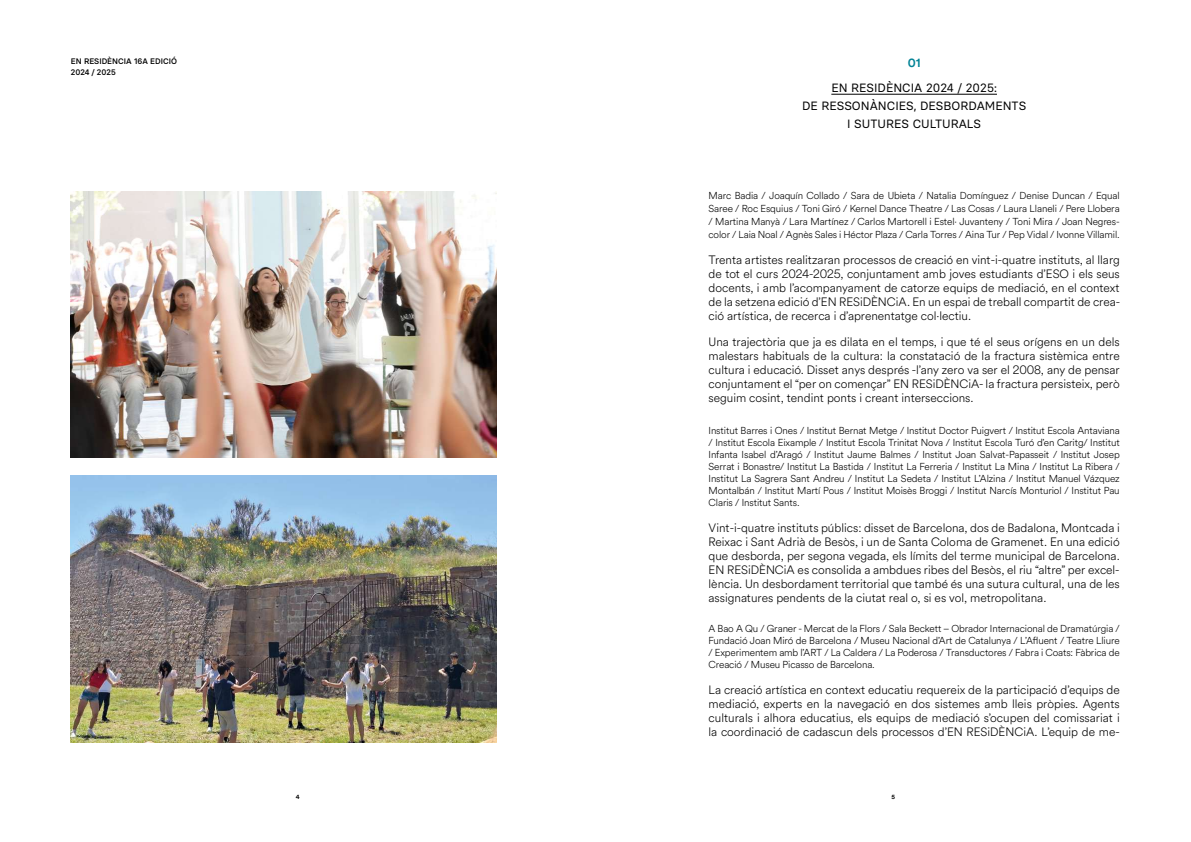
<style>
.page{position:relative;width:1191px;height:842px;background:#fff}
.page>*{position:absolute;margin:0;border:0;box-sizing:border-box;transform-origin:0 0}
.t1{font:500 13px "Circular";color:#008295}
.t2{font:300 12px/14px "Circular Air";color:#000;text-align:justify}
.t3{font:12px/18px "Basier Square";color:#000;text-align:center}
.t4{font:300 10px/12px "Circular Air";letter-spacing:-.01em;color:#000;text-align:justify}
.t5{font:500 8px/11px "Basier Square";color:#000}
.t6{font:500 6.5px "Circular";color:#000}
</style>
<div class="page">
<img style="left:71px;top:191px;width:425px;height:267px">
<img style="left:71px;top:475px;width:425px;height:267px">
<hr style="left:831px;top:94px;width:166px;height:1px;background:#000">
<p class="t5" style="left:71px;top:56px;width:108px">EN RESIDÈNCIA 16A EDICIÓ<br>2024 / 2025</p>
<p class="t1" style="left:907px;top:54px;width:14px">01</p>
<p class="t3" style="left:802px;top:79px;width:226px">EN RESIDÈNCIA 2024 / 2025:<br>DE RESSONÀNCIES, DESBORDAMENTS<br>I SUTURES CULTURALS</p>
<p class="t4" style="left:708px;top:189px;width:413px;line-height:13px">Marc Badia / Joaquín Collado / Sara de Ubieta / Natalia Domínguez / Denise Duncan / Equal Saree / Roc Esquius / Toni Giró / Kernel Dance Theatre / Las Cosas / Laura Llaneli / Pere Llobera / Martina Manyà / Lara Martínez / Carlos Martorell i Estel· Juvanteny / Toni Mira / Joan Negres&shy;color / Laia Noal / Agnès Sales i Héctor Plaza / Carla Torres / Aina Tur / Pep Vidal / Ivonne Villamil.</p>
<p class="t2" style="left:708px;top:253px;width:413px">Trenta artistes realitzaran processos de creació en vint-i-quatre instituts, al llarg de tot el curs 2024-2025, conjuntament amb joves estudiants d’ESO i els seus docents, i amb l’acompanyament de catorze equips de mediació, en el context de la setzena edició d’EN RESiDÈNCiA. En un espai de treball compartit de crea&shy;ció artística, de recerca i d’aprenentatge col·lectiu.</p>
<p class="t2" style="left:708px;top:335px;width:413px">Una trajectòria que ja es dilata en el temps, i que té el seus orígens en un dels malestars habituals de la cultura: la constatació de la fractura sistèmica entre cultura i educació. Disset anys després -l’any zero va ser el 2008, any de pensar conjuntament el “per on començar” EN RESiDÈNCiA- la fractura persisteix, però seguim cosint, tendint ponts i creant interseccions.</p>
<p class="t4" style="left:708px;top:424px;width:413px">Institut Barres i Ones / Institut Bernat Metge / Institut Doctor Puigvert / Institut Escola Antaviana / Institut Escola Eixample / Institut Escola Trinitat Nova / Institut Escola Turó d’en Caritg/ Institut Infanta Isabel d’Aragó / Institut Jaume Balmes / Institut Joan Salvat-Papasseit / Institut Josep Serrat i Bonastre/ Institut La Bastida / Institut La Ferreria / Institut La Mina / Institut La Ribera / Institut La Sagrera Sant Andreu / Institut La Sedeta / Institut L’Alzina / Institut Manuel Vázquez Montalbán / Institut Martí Pous / Institut Moisès Broggi / Institut Narcís Monturiol / Institut Pau Claris / Institut Sants.</p>
<p class="t2" style="left:708px;top:521px;width:413px">Vint-i-quatre instituts públics: disset de Barcelona, dos de Badalona, Montcada i Reixac i Sant Adrià de Besòs, i un de Santa Coloma de Gramenet. En una edició que desborda, per segona vegada, els límits del terme municipal de Barcelona.<br>EN RESiDÈNCiA es consolida a ambdues ribes del Besòs, el riu “altre” per excel· lència. Un desbordament territorial que també és una sutura cultural, una de les assignatures pendents de la ciutat real o, si es vol, metropolitana.</p>
<p class="t4" style="left:708px;top:622px;width:413px">A Bao A Qu / Graner - Mercat de la Flors / Sala Beckett – Obrador Internacional de Dramatúrgia / Fundació Joan Miró de Barcelona / Museu Nacional d’Art de Catalunya / L’Afluent / Teatre Lliure / Experimentem amb l’ART / La Caldera / La Poderosa / Transductores / Fabra i Coats: Fàbrica de Creació / Museu Picasso de Barcelona.</p>
<p class="t2" style="left:708px;top:683px;width:413px">La creació artística en context educatiu requereix de la participació d’equips de mediació, experts en la navegació en dos sistemes amb lleis pròpies. Agents culturals i alhora educatius, els equips de mediació s’ocupen del comissariat i la coordinació de cadascun dels processos d’EN RESiDÈNCiA. L’equip de me-</p>
<p class="t6" style="left:296px;top:793px;width:5px">4</p>
<p class="t6" style="left:891px;top:793px;width:5px">5</p>
</div>
